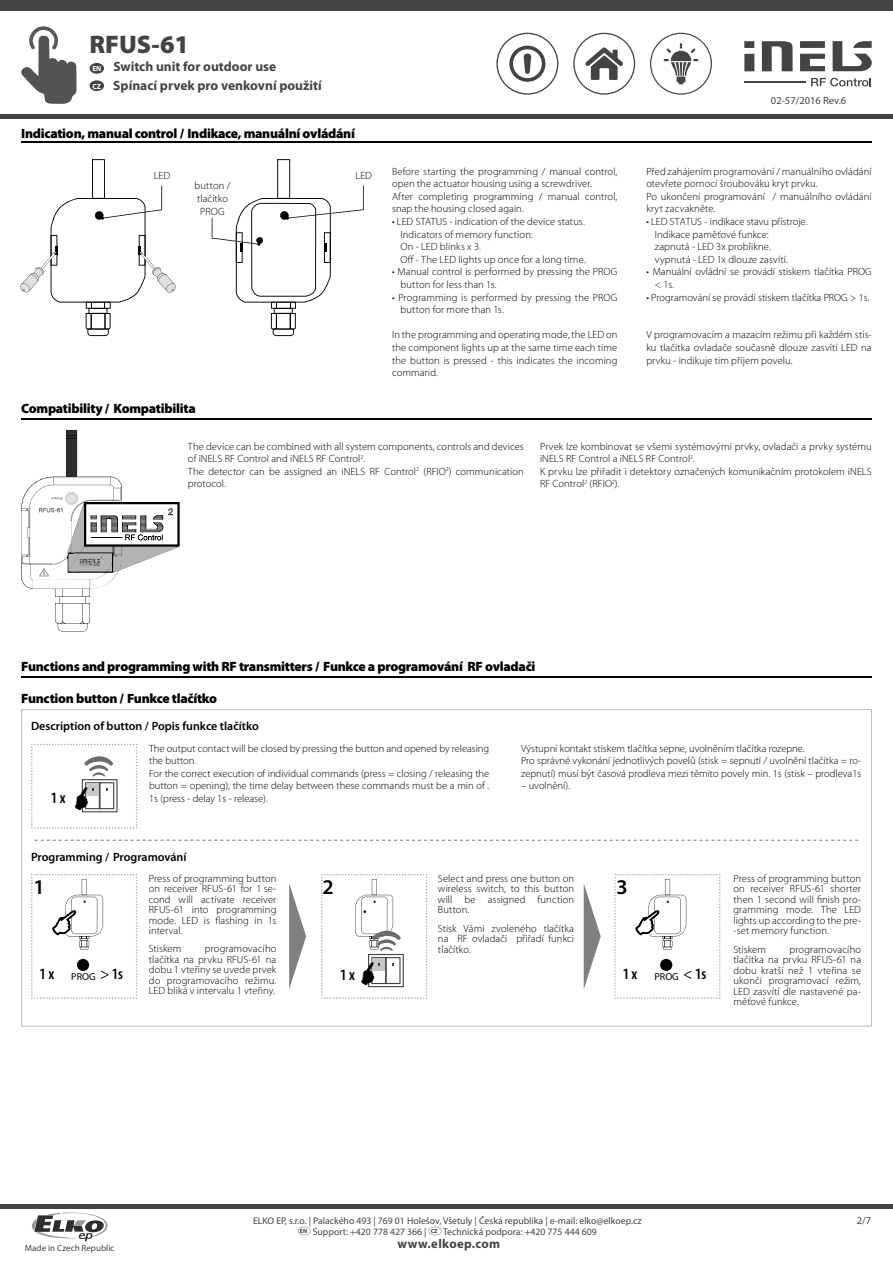
<style>
.page{position:relative;width:893px;height:1263px;background:#fff}
.page>*{position:absolute;margin:0;border:0;box-sizing:border-box;transform-origin:0 0}
.t1{font:900 25.5px "Myriad Pro";color:#444}
.t2{font:600 21px "Myriad Pro";color:#000}
.t3{font:600 condensed 15.75px "Myriad Pro";color:#000}
.t4{font:900 13.5px "Myriad Pro";letter-spacing:-.02em;color:#000}
.t5{font:700 13.5px "Myriad Pro";color:#444}
.t6{font:700 12.75px "Myriad Pro";letter-spacing:.03em;color:#444}
.t7{font:600 12px "Myriad Pro";color:#000}
.t8{font:300 10.5px/12.6px "Myriad Pro";letter-spacing:.005em;color:#000}
.t9{font:10.5px "Myriad Pro";color:#444}
.t10{font:9.75px/11.7px "Myriad Pro";color:#444;text-align:center}
.t11{font:9px "Myriad Pro";color:#444}
.s1{font-size:7.5px;color:#fff}
.s2{font-weight:400;font-stretch:normal;font-size:10.2px}
.s3{font-weight:400}
</style>
<div class="page">
<svg style="left:21px;top:710px;width:851px;height:316px"></svg>
<div style="left:0;top:0;width:893px;height:11px;background:#444"></div>
<hr style="left:0;top:114px;width:893px;height:4px;background:#444">
<svg style="left:650px;top:33px;width:62px;height:62px"></svg>
<svg style="left:573px;top:33px;width:62px;height:62px"></svg>
<svg style="left:496px;top:33px;width:62px;height:62px"></svg>
<div style="left:744px;top:54px;width:10px;height:17px;background:#444"></div>
<svg style="left:762px;top:41px;width:31px;height:30px"></svg>
<svg style="left:800px;top:54px;width:25px;height:17px"></svg>
<div style="left:800px;top:41px;width:25px;height:7px;background:#444"></div>
<svg style="left:833px;top:41px;width:39px;height:30px"></svg>
<div style="left:744px;top:41px;width:10px;height:7px;background:#444"></div>
<hr style="left:744px;top:81px;width:62px;height:1px;background:#444">
<svg style="left:811px;top:78px;width:60px;height:8px"></svg>
<div style="left:90px;top:63px;width:14px;height:11px;background:#444;border-radius:50%"></div>
<svg style="left:21px;top:26px;width:56px;height:78px"></svg>
<div style="left:0;top:1204px;width:893px;height:5px;background:#444"></div>
<div style="left:90px;top:80px;width:14px;height:11px;background:#444;border-radius:50%"></div>
<svg style="left:32px;top:1212px;width:76px;height:29px"></svg>
<hr style="left:21px;top:141px;width:851px;height:1px;background:#000">
<svg style="left:20px;top:159px;width:156px;height:177px"></svg>
<svg style="left:212px;top:159px;width:152px;height:177px"></svg>
<hr style="left:21px;top:419px;width:851px;height:1px;background:#000">
<svg style="left:21px;top:430px;width:159px;height:202px"></svg>
<hr style="left:21px;top:676px;width:851px;height:1px;background:#000">
<svg style="left:584px;top:883px;width:17px;height:106px"></svg>
<svg style="left:289px;top:883px;width:17px;height:106px"></svg>
<svg style="left:35px;top:840px;width:823px;height:1px"></svg>
<svg style="left:298px;top:1227px;width:13px;height:8px"></svg>
<svg style="left:429px;top:1227px;width:12px;height:8px"></svg>
<img style="left:32px;top:520px;width:42px;height:68px">
<img style="left:74px;top:552px;width:48px;height:37px">
<svg style="left:31px;top:744px;width:106px;height:85px"></svg>
<svg style="left:31px;top:874px;width:106px;height:125px"></svg>
<svg style="left:614px;top:874px;width:106px;height:125px"></svg>
<svg style="left:321px;top:874px;width:106px;height:125px"></svg>
<h1 class="t1" style="left:90px;top:35px;width:101px">RFUS-61</h1>
<p class="t5" style="left:92px;top:61px;width:185px"><span class="s1">EN</span> Switch unit for outdoor use</p>
<p class="t5" style="left:92px;top:80px;width:231px"><span class="s1">CZ</span> Spínací prvek pro venkovní použití</p>
<p class="t4" style="left:21px;top:128px;width:335px">Indication, manual control / Indikace, manuální ovládání</p>
<p class="t8" style="left:154px;top:170px;width:18px">LED</p>
<p class="t8" style="left:356px;top:170px;width:18px">LED</p>
<p class="t8" style="left:195px;top:181px;width:37px">button /</p>
<p class="t8" style="left:197px;top:193px;width:32px;text-align:center">tlačítko<br>PROG</p>
<p class="t8" style="left:392px;top:166px;width:227px">Before starting the programming / manual control, open the actuator housing using a screwdriver.<br>After completing programming / manual control, snap the housing closed again.</p>
<p class="t8" style="left:401px;top:216px;width:186px;text-indent:-9px">• LED STATUS - indication of the device status.<br>Indicators of memory function:<br>On - LED blinks x 3.<br>Off - The LED lights up once for a long time.</p>
<p class="t8" style="left:401px;top:267px;width:218px;text-indent:-9px">• Manual control is performed by pressing the PROG button for less than 1s.</p>
<p class="t8" style="left:401px;top:292px;width:218px;text-indent:-9px">• Programming is performed by pressing the PROG button for more than 1s.</p>
<p class="t8" style="left:392px;top:330px;width:227px;text-align:justify">In the programming and operating mode, the LED on the component lights up at the same time each time the button is pressed - this indicates the incoming command.</p>
<p class="t9" style="left:771px;top:96px;width:77px">02-57/2016 Rev.6</p>
<p class="t8" style="left:646px;top:166px;width:227px">Před zahájením programování / manuálního ovládání otevřete pomocí šroubováku kryt prvku.<br>Po ukončení programování / manuálního ovládání kryt zacvakněte.</p>
<p class="t8" style="left:655px;top:216px;width:154px;text-indent:-9px">• LED STATUS - indikace stavu přístroje.<br>Indikace paměťové funkce:<br>zapnutá - LED 3x problikne. vypnutá - LED 1x dlouze zasvítí.</p>
<p class="t8" style="left:655px;top:267px;width:218px;text-indent:-9px">• Manuální ovládní se provádí stiskem tlačítka PROG &lt; 1s.</p>
<p class="t8" style="left:646px;top:292px;width:225px">• Programování se provádí stiskem tlačítka PROG &gt; 1s.</p>
<p class="t8" style="left:646px;top:330px;width:227px;text-align:justify">V programovacím a mazacím režimu při každém stis&shy;ku tlačítka ovladače současně dlouze zasvítí LED na prvku - indikuje tim příjem povelu.</p>
<p class="t4" style="left:21px;top:403px;width:176px">Compatibility / Kompatibilita</p>
<p class="t8" style="left:188px;top:441px;width:337px">The device can be combined with all system components, controls and devices of iNELS RF Control and iNELS RF Control<sup>2</sup>.<br>The detector can be assigned an iNELS RF Control<sup>2</sup> (RFIO<sup>2</sup>) communication protocol.</p>
<p class="t8" style="left:540px;top:441px;width:333px">Prvek lze kombinovat se všemi systémovými prvky, ovladači a prvky systému iNELS RF Control a iNELS RF Control<sup>2</sup>.<br>K prvku lze přiřadit i detektory označených komunikačním protokolem iNELS RF Control<sup>2</sup> (RFIO<sup>2</sup>).</p>
<p class="t4" style="left:21px;top:662px;width:516px">Functions and programming with RF transmitters / Funkce a programování RF ovladači</p>
<p class="t4" style="left:21px;top:693px;width:197px">Function button / Funkce tlačítko</p>
<p class="t7" style="left:31px;top:721px;width:229px">Description of button / Popis funkce tlačítko</p>
<h3 class="t3" style="left:51px;top:791px;width:16px">1 x</h3>
<p class="t8" style="left:149px;top:743px;width:342px">The output contact will be closed by pressing the button and opened by releasing the button.<br>For the correct execution of individual commands (press = closing / releasing the button = opening), the time delay between these commands must be a min of .<br>1s (press - delay 1s - release).</p>
<p class="t7" style="left:31px;top:852px;width:157px">Programming / Programování</p>
<p class="t8" style="left:521px;top:743px;width:342px">Výstupní kontakt stiskem tlačítka sepne, uvolněním tlačítka rozepne.<br>Pro správné vykonání jednotlivých povelů (stisk = sepnutí / uvolnění tlačítka = ro&shy;zepnutí) musí být časová prodleva mezi těmito povely min. 1s (stisk – prodleva1s</p>
<p class="t8" style="left:521px;top:781px;width:50px">– uvolnění).</p>
<p class="t8" style="left:149px;top:874px;width:129px;line-height:10.5px;text-align:justify">Press of programming button on receiver RFUS-61 for 1 se&shy;cond will activate receiver RFUS-61 into programming mode. LED is flashing in 1s interval.</p>
<p class="t8" style="left:438px;top:874px;width:138px;line-height:10.5px;text-align:justify">Select and press one button on wireless switch, to this button will be assigned function Button.</p>
<p class="t8" style="left:733px;top:874px;width:129px;line-height:10.5px;text-align:justify">Press of programming button on receiver RFUS-61 shorter then 1 second will finish pro&shy;gramming mode. The LED lights up according to the pre--set memory function.</p>
<h2 class="t2" style="left:33px;top:879px;width:13px">1</h2>
<h2 class="t2" style="left:322px;top:879px;width:13px">2</h2>
<h2 class="t2" style="left:617px;top:879px;width:13px">3</h2>
<p class="t8" style="left:438px;top:924px;width:138px;line-height:10.5px;text-align:justify">Stisk Vámi zvoleného tlačítka na RF ovladači přiřadí funkci tlačítko.</p>
<p class="t8" style="left:149px;top:945px;width:129px;line-height:10.5px;text-align:justify;text-indent:56px">programovacího tlačítka na prvku RFUS-61 na dobu 1 vteřiny se uvede prvek do programovacího režimu.<br>LED bliká v intervalu 1 vteřiny.</p>
<p class="t8" style="left:149px;top:944px;width:34px">Stiskem</p>
<p class="t8" style="left:733px;top:945px;width:129px;line-height:10.5px;text-align:justify;text-indent:56px">programovacího tlačítka na prvku RFUS-61 na dobu kratší než 1 vteřina se ukončí programovací režim, LED zasvítí dle nastavené pa&shy;měťové funkce.</p>
<p class="t8" style="left:733px;top:944px;width:34px">Stiskem</p>
<h3 class="t3" style="left:39px;top:968px;width:85px">1 x <span class="s2">PROG</span> <span class="s3">&gt;</span> 1s</h3>
<h3 class="t3" style="left:623px;top:968px;width:85px">1 x <span class="s2">PROG</span> <span class="s3">&lt;</span> 1s</h3>
<h3 class="t3" style="left:340px;top:969px;width:16px">1 x</h3>
<p class="t11" style="left:25px;top:1244px;width:91px">Made in Czech Republic</p>
<p class="t10" style="left:253px;top:1215px;width:390px">ELKO EP, s.r.o. | Palackého 493 | 769 01 Holešov, Všetuly | Česká republika | e-mail: elko@elkoep.cz<br><sup>EN</sup> Support: +420 778 427 366 | <sup>CZ</sup> Technická podpora: +420 775 444 609</p>
<p class="t6" style="left:397px;top:1239px;width:104px">www.elkoep.com</p>
<p class="t9" style="left:857px;top:1216px;width:16px">2/7</p>
</div>
